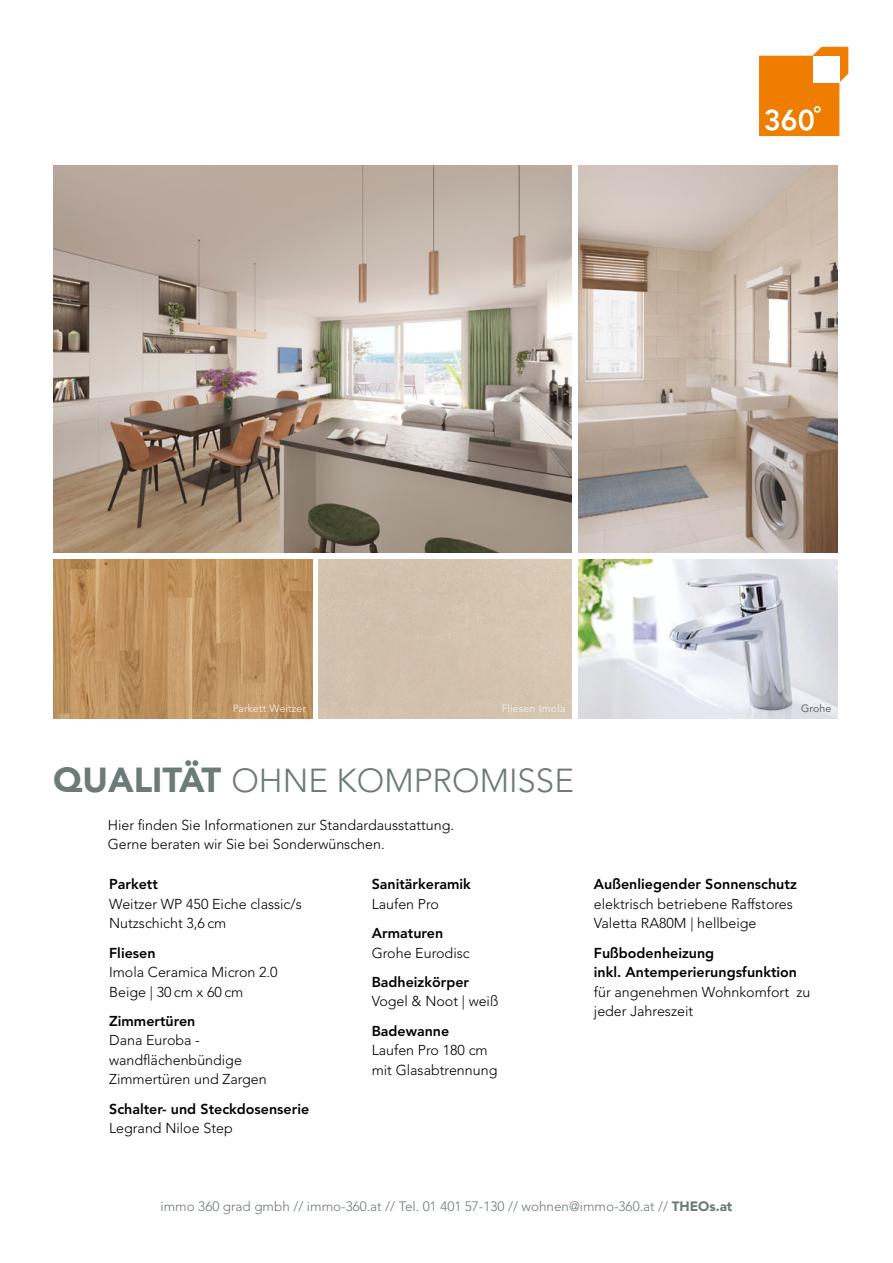
<style>
.page{position:relative;width:893px;height:1263px;background:#fff}
.page>*{position:absolute;margin:0;border:0;box-sizing:border-box;transform-origin:0 0}
.t1{font:300 33px "Avenir LT Std";color:#6c7b78}
.t2{font:300 14.25px/19.5px "Avenir LT Std";color:#000}
.t3{font:800 14.25px/19.5px "Avenir LT Std";color:#000}
.t4{font:300 13.5px "Avenir LT Std";color:#6c7b78}
.t5{font:10.5px "Avenir LT Std";letter-spacing:.02em;color:#fff}
.t6{font:10.5px "Avenir LT Std";letter-spacing:.02em;color:#575756}
.s1{font-weight:900;font-size:34.5px}
.s2{font-weight:900}
</style>
<div class="page">
<img style="left:578px;top:166px;width:260px;height:387px">
<img style="left:578px;top:559px;width:260px;height:160px">
<img style="left:53px;top:166px;width:519px;height:387px">
<svg style="left:759px;top:47px;width:89px;height:89px"></svg>
<img style="left:53px;top:559px;width:260px;height:160px">
<p class="t5" style="left:232px;top:702px;width:76px">Parkett Weitzer</p>
<p class="t5" style="left:501px;top:702px;width:66px">Fliesen Imola</p>
<h1 class="t1" style="left:53px;top:761px;width:522px"><span class="s1">QUALITÄT</span> OHNE KOMPROMISSE</h1>
<p class="t2" style="left:108px;top:815px;width:348px">Hier finden Sie Informationen zur Standardausstattung.<br>Gerne beraten wir Sie bei Sonderwünschen.</p>
<p class="t3" style="left:372px;top:875px;width:101px">Sanitärkeramik</p>
<p class="t2" style="left:372px;top:894px;width:69px">Laufen Pro</p>
<p class="t3" style="left:372px;top:923px;width:73px">Armaturen</p>
<p class="t2" style="left:372px;top:943px;width:99px">Grohe Eurodisc</p>
<p class="t3" style="left:372px;top:972px;width:99px">Badheizkörper</p>
<p class="t2" style="left:372px;top:992px;width:128px">Vogel &amp; Noot | weiß</p>
<p class="t3" style="left:372px;top:1021px;width:79px">Badewanne</p>
<p class="t2" style="left:372px;top:1041px;width:127px">Laufen Pro 180 cm mit Glasabtrennung</p>
<p class="t3" style="left:109px;top:875px;width:50px">Parkett</p>
<p class="t2" style="left:109px;top:894px;width:194px">Weitzer WP 450 Eiche classic/s<br>Nutzschicht 3,6 cm</p>
<p class="t3" style="left:109px;top:943px;width:48px">Fliesen</p>
<p class="t2" style="left:109px;top:963px;width:170px">Imola Ceramica Micron 2.0<br>Beige | 30 cm x 60 cm</p>
<p class="t3" style="left:109px;top:1011px;width:88px">Zimmertüren</p>
<p class="t2" style="left:109px;top:1031px;width:159px">Dana Euroba - wandflächenbündige<br>Zimmertüren und Zargen</p>
<p class="t3" style="left:109px;top:1099px;width:202px">Schalter- und Steckdosenserie</p>
<p class="t2" style="left:109px;top:1118px;width:125px">Legrand Niloe Step</p>
<p class="t6" style="left:801px;top:702px;width:32px">Grohe</p>
<p class="t3" style="left:594px;top:875px;width:204px">Außenliegender Sonnenschutz</p>
<p class="t2" style="left:594px;top:894px;width:201px">elektrisch betriebene Raffstores<br>Valetta RA80M | hellbeige</p>
<p class="t3" style="left:594px;top:943px;width:205px">Fußbodenheizung<br>inkl. Antemperierungsfunktion</p>
<p class="t2" style="left:594px;top:982px;width:218px">für angenehmen Wohnkomfort zu jeder Jahreszeit</p>
<p class="t4" style="left:161px;top:1199px;width:573px">immo 360 grad gmbh // immo-360.at // Tel. 01 401 57-130 // wohnen@immo-360.at // <span class="s2">THEOs.at</span></p>
</div>
